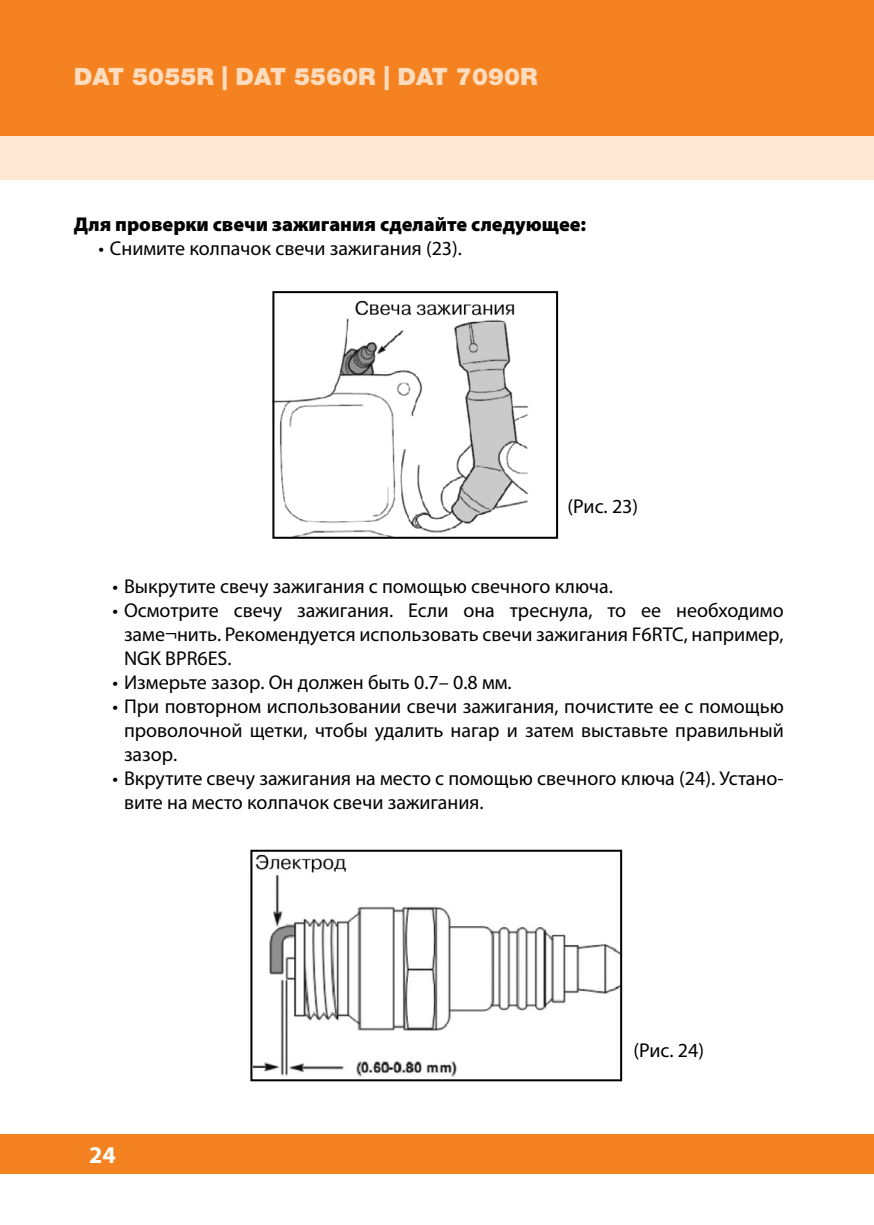
<style>
.page{position:relative;width:874px;height:1225px;background:#fff}
.page>*{position:absolute;margin:0;border:0;box-sizing:border-box;transform-origin:0 0}
.t1{font:900 24px "Helvetica Neue Cyr";color:#fedcbd}
.t2{font:700 24px "Myriad Pro";color:#fff}
.t3{font:20px/24px "Myriad Pro";color:#000;text-align:justify}
.t4{font:900 20px "Myriad Pro";color:#000}
</style>
<div class="page">
<div style="left:0;top:0;width:873px;height:136px;background:#f58220"></div>
<div style="left:0;top:1134px;width:873px;height:40px;background:#f58220"></div>
<div style="left:0;top:136px;width:856px;height:44px;background:#ffe8d4"></div>
<div style="left:856px;top:136px;width:17px;height:44px;background:#ffe8d4"></div>
<img style="left:275px;top:300px;width:254px;height:236px">
<div style="left:272px;top:291px;width:285px;height:248px;border:2px solid #000"></div>
<img style="left:253px;top:852px;width:369px;height:230px">
<div style="left:250px;top:849px;width:371px;height:232px;border:2px solid #000"></div>
<p class="t1" style="left:74px;top:63px;width:465px">DAT 5055R | DAT 5560R | DAT 7090R</p>
<p class="t4" style="left:74px;top:210px;width:513px">Для проверки свечи зажигания сделайте следующее:</p>
<p class="t3" style="left:98px;top:235px;width:365px">• Снимите колпачок свечи зажигания (23).</p>
<p class="t3" style="left:567px;top:494px;width:72px">(Рис. 23)</p>
<p class="t3" style="left:113px;top:574px;width:501px">• Выкрутите свечу зажигания с помощью свечного ключа.</p>
<p class="t3" style="left:124px;top:598px;width:661px;text-indent:-11px">• Осмотрите свечу зажигания. Если она треснула, то ее необходимо заме¬нить. Рекомендуется использовать свечи зажигания F6RTC, например, NGK BPR6ES.</p>
<p class="t3" style="left:113px;top:670px;width:400px">• Измерьте зазор. Он должен быть 0.7– 0.8 мм.</p>
<p class="t3" style="left:124px;top:694px;width:661px;text-indent:-11px">• При повторном использовании свечи зажигания, почистите ее с помощью проволочной щетки, чтобы удалить нагар и затем выставьте правильный зазор.</p>
<p class="t3" style="left:124px;top:766px;width:660px;text-indent:-11px">• Вкрутите свечу зажигания на место с помощью свечного ключа (24). Устано&shy;вите на место колпачок свечи зажигания.</p>
<p class="t2" style="left:89px;top:1139px;width:28px">24</p>
<p class="t3" style="left:633px;top:1037px;width:72px">(Рис. 24)</p>
</div>
